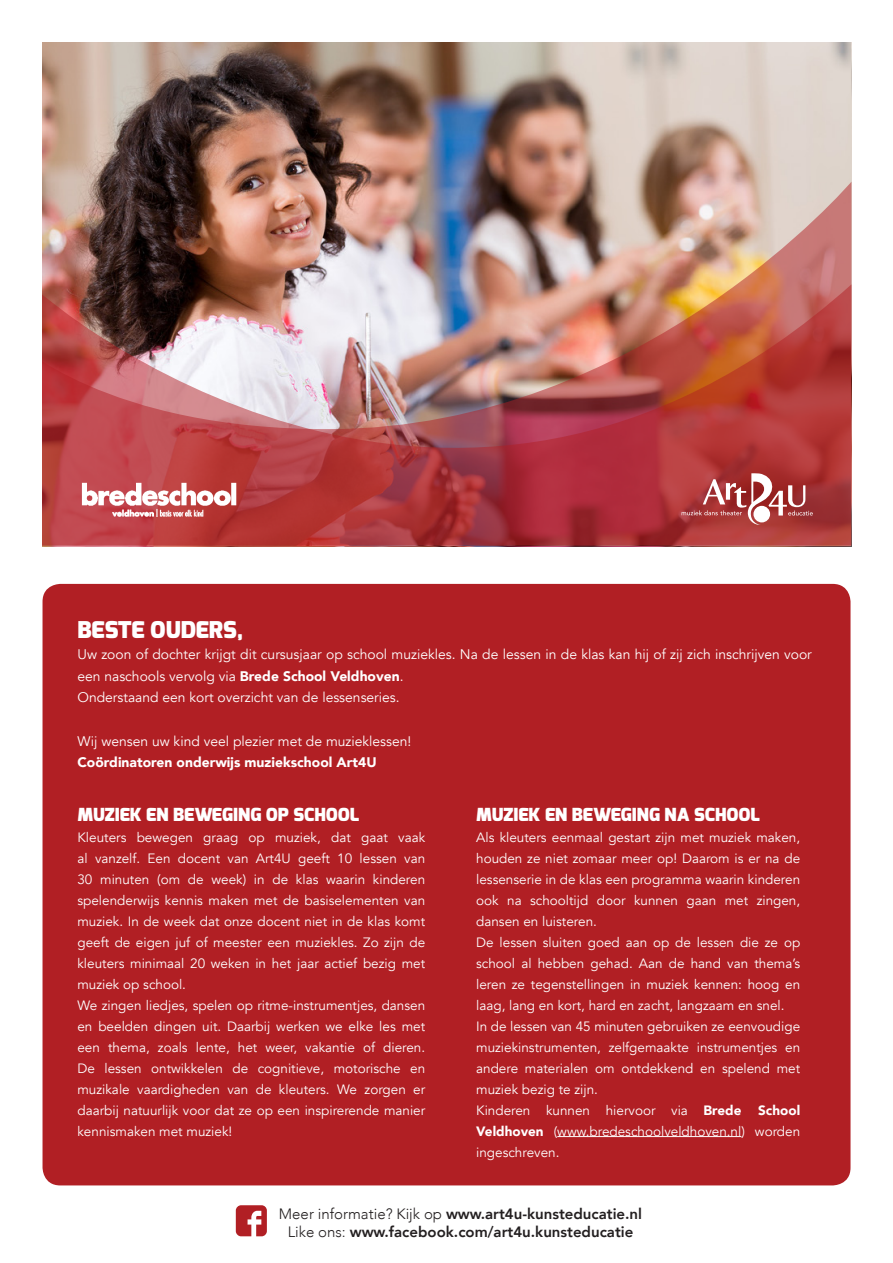
<style>
.page{position:relative;width:893px;height:1263px;background:#fff}
.page>*{position:absolute;margin:0;border:0;box-sizing:border-box;transform-origin:0 0}
.t1{font:900 23.1px "Exo";color:#fff}
.t2{font:900 18px "Exo";color:#fff}
.t3{font:800 15px "Avenir";color:#231f20}
.t4{font:13.8px/21.6px "Avenir";color:#fff}
.t5{font:900 13.8px "Avenir";color:#fff}
.t6{font:13.5px/21px "Avenir";color:#fff;text-align:justify}
.s1{font-weight:900}
.s2{font-weight:300}
</style>
<div class="page">
<img style="left:43px;top:43px;width:807px;height:139px">
<img style="left:42px;top:182px;width:809px;height:102px">
<img style="left:42px;top:284px;width:809px;height:363px">
<div style="left:43px;top:584px;width:807px;height:601px;background:#b11f24;border-radius:18px"></div>
<svg style="left:236px;top:1205px;width:31px;height:31px"></svg>
<hr style="left:557px;top:1136px;width:184px;height:1px;background:#fff">
<svg style="left:682px;top:473px;width:131px;height:52px;background:#b65b5b"></svg>
<img style="left:78px;top:480px;width:163px;height:37px">
<p class="t1" style="left:77px;top:614px;width:167px">BESTE OUDERS,</p>
<p class="t4" style="left:77px;top:644px;width:736px">Uw zoon of dochter krijgt dit cursusjaar op school muziekles. Na de lessen in de klas kan hij of zij zich inschrijven voor een naschools vervolg via <span class="s1">Brede School Veldhoven</span>.</p>
<p class="t4" style="left:77px;top:687px;width:324px">Onderstaand een kort overzicht van de lessenseries.</p>
<p class="t4" style="left:77px;top:730px;width:335px">Wij wensen uw kind veel plezier met de muzieklessen!</p>
<p class="t5" style="left:77px;top:750px;width:301px">Coördinatoren onderwijs muziekschool Art4U</p>
<p class="t2" style="left:77px;top:802px;width:283px">MUZIEK EN BEWEGING OP SCHOOL</p>
<p class="t6" style="left:77px;top:827px;width:349px">Kleuters bewegen graag op muziek, dat gaat vaak al vanzelf. Een docent van Art4U geeft 10 lessen van 30 minuten (om de week) in de klas waarin kinderen spelenderwijs kennis maken met de basiselementen van muziek. In de week dat onze docent niet in de klas komt geeft de eigen juf of meester een muziekles. Zo zijn de kleuters minimaal 20 weken in het jaar actief bezig met muziek op school.</p>
<p class="t6" style="left:77px;top:995px;width:349px">We zingen liedjes, spelen op ritme-instrumentjes, dansen en beelden dingen uit. Daarbij werken we elke les met een thema, zoals lente, het weer, vakantie of dieren.<br>De lessen ontwikkelen de cognitieve, motorische en muzikale vaardigheden van de kleuters. We zorgen er daarbij natuurlijk voor dat ze op een inspirerende manier kennismaken met muziek!</p>
<p class="t2" style="left:476px;top:802px;width:285px">MUZIEK EN BEWEGING NA SCHOOL</p>
<p class="t6" style="left:476px;top:827px;width:326px">Als kleuters eenmaal gestart zijn met muziek maken, houden ze niet zomaar meer op! Daarom is er na de lessenserie in de klas een programma waarin kinderen ook na schooltijd door kunnen gaan met zingen, dansen en luisteren.</p>
<p class="t6" style="left:476px;top:932px;width:326px">De lessen sluiten goed aan op de lessen die ze op school al hebben gehad. Aan de hand van thema’s leren ze tegenstellingen in muziek kennen: hoog en laag, lang en kort, hard en zacht, langzaam en snel.</p>
<p class="t6" style="left:476px;top:1016px;width:326px">In de lessen van 45 minuten gebruiken ze eenvoudige muziekinstrumenten, zelfgemaakte instrumentjes en andere materialen om ontdekkend en spelend met muziek bezig te zijn.</p>
<p class="t6" style="left:476px;top:1100px;width:326px">Kinderen kunnen hiervoor via <span class="s1">Brede School Veldhoven</span> (www.bredeschoolveldhoven.nl) worden ingeschreven.</p>
<p class="t3" style="left:279px;top:1202px;width:365px"><span class="s2">Meer informatie? Kijk op</span> www.art4u-kunsteducatie.nl</p>
<p class="t3" style="left:288px;top:1220px;width:347px"><span class="s2">Like ons:</span> www.facebook.com/art4u.kunsteducatie</p>
</div>
